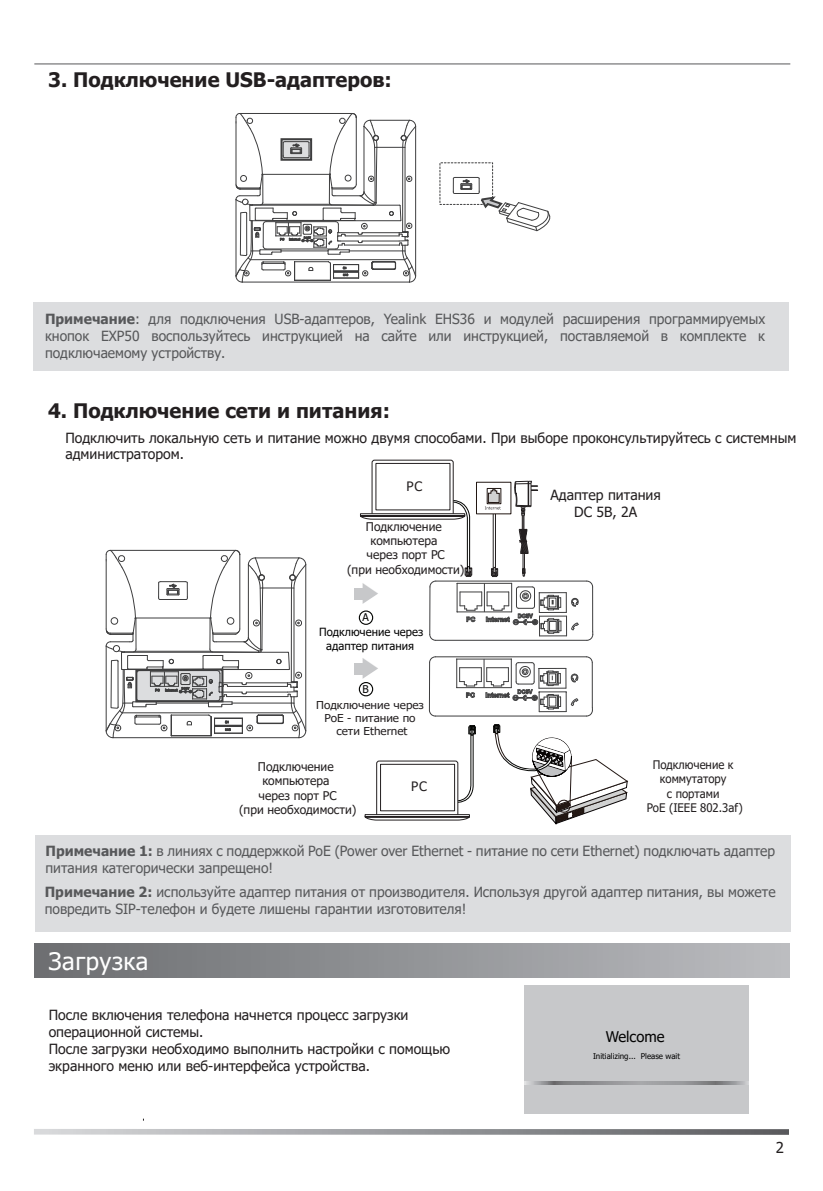
<style>
.page{position:relative;width:823px;height:1191px;background:#fff}
.page>*{position:absolute;margin:0;border:0;box-sizing:border-box;transform-origin:0 0}
.t1{font:24px "Tahoma";letter-spacing:.02em;color:#fff}
.t2{font:700 20px "Tahoma";color:#231f20}
.t3{font:15px "Tahoma";color:#231f20}
.t4{font:14.8px "Tahoma";color:#030303}
.t5{font:14px/16.8px "Tahoma";color:#57585a}
.t6{font:14px/16.8px "Tahoma";color:#231f20}
.t7{font:13px "Tahoma";color:#231f20}
.t8{font:12px/14.4px "Tahoma";color:#231f20;text-align:center}
.t9{font:11.8px/14.2px "Tahoma";color:#231f20;text-align:center;scale:.96 1}
.t10{font:11.2px/13.6px "Tahoma";color:#030303;text-align:center}
.t11{font:10.8px/13px "Tahoma";color:#231f20;text-align:center;scale:1.07 1}
.t12{font:10.6px "Tahoma";color:#030303}
.t13{font:8px "Tahoma";color:#030303}
.s1{font-weight:700}
</style>
<div class="page">
<hr style="left:34px;top:63px;width:755px;height:1px;background:#57585a">
<div style="left:524px;top:985px;width:224px;height:128px;background:#c7c8ca"></div>
<svg style="left:524px;top:1082px;width:220px;height:3px"></svg>
<div style="left:34px;top:943px;width:755px;height:34px;background:linear-gradient(to right,#6b6d70,#bbbcc0)"></div>
<svg style="left:34px;top:1129px;width:754px;height:5px"></svg>
<div style="left:33px;top:302px;width:755px;height:69px;background:#dcdddf"></div>
<div style="left:358px;top:610px;width:15px;height:15px;border:1px solid #040503;border-radius:50%"></div>
<div style="left:354px;top:588px;width:9px;height:11px;background:#c7c8ca"></div>
<div style="left:354px;top:663px;width:9px;height:11px;background:#c7c8ca"></div>
<svg style="left:362px;top:658px;width:16px;height:21px"></svg>
<div style="left:358px;top:682px;width:15px;height:14px;border:1px solid #040503;border-radius:50%"></div>
<div style="left:493px;top:725px;width:7px;height:8px;border:1px solid #040503"></div>
<svg style="left:494px;top:724px;width:134px;height:101px"></svg>
<div style="left:468px;top:726px;width:7px;height:8px;border:1px solid #040503"></div>
<svg style="left:364px;top:725px;width:110px;height:95px"></svg>
<hr style="left:365px;top:816px;width:104px;height:1px;background:#231f20">
<div style="left:380px;top:764px;width:74px;height:47px;border:1px solid #231f20"></div>
<svg style="left:452px;top:176px;width:99px;height:56px"></svg>
<svg style="left:234px;top:63px;width:182px;height:220px"></svg>
<svg style="left:105px;top:549px;width:202px;height:190px"></svg>
<hr style="left:435px;top:640px;width:151px;height:1px;background:#3e3e3f">
<hr style="left:435px;top:580px;width:151px;height:1px;background:#3e3e3f">
<hr style="left:591px;top:587px;width:1px;height:45px;background:#3e3e3f">
<svg style="left:585px;top:632px;width:8px;height:9px"></svg>
<svg style="left:585px;top:580px;width:8px;height:8px"></svg>
<svg style="left:359px;top:459px;width:220px;height:182px"></svg>
<hr style="left:435px;top:715px;width:151px;height:1px;background:#3e3e3f">
<hr style="left:456px;top:658px;width:55px;height:1px;background:#3e3e3f">
<hr style="left:435px;top:656px;width:151px;height:1px;background:#3e3e3f">
<hr style="left:428px;top:662px;width:2px;height:48px;background:#3e3e3f">
<hr style="left:591px;top:662px;width:1px;height:45px;background:#3e3e3f">
<svg style="left:585px;top:707px;width:8px;height:10px"></svg>
<svg style="left:428px;top:709px;width:8px;height:8px"></svg>
<svg style="left:428px;top:656px;width:8px;height:7px"></svg>
<svg style="left:585px;top:656px;width:8px;height:7px"></svg>
<svg style="left:456px;top:659px;width:123px;height:58px"></svg>
<div style="left:35px;top:835px;width:755px;height:96px;background:#dcdddf"></div>
<h2 class="t2" style="left:48px;top:66px;width:345px">3. Подключение USB-адаптеров:</h2>
<p class="t5" style="left:45px;top:312px;width:721px;text-align:justify"><span class="s1">Примечание</span>: для подключения USB-адаптеров, Yealink EHS36 и модулей расширения программируемых кнопок EXP50 воспользуйтесь инструкцией на сайте или инструкцией, поставляемой в комплекте к подключаемому устройству.</p>
<h2 class="t2" style="left:48px;top:396px;width:343px">4. Подключение сети и питания:</h2>
<p class="t6" style="left:65px;top:430px;width:732px">Подключить локальную сеть и питание можно двумя способами. При выборе проконсультируйтесь с системным администратором.</p>
<p class="t7" style="left:406px;top:477px;width:17px">PC</p>
<p class="t8" style="left:347px;top:520px;width:119px">Подключение компьютера<br>через порт PC<br>(при необходимости)</p>
<p class="t12" style="left:362px;top:610px;width:8px">A</p>
<p class="t10" style="left:319px;top:626px;width:105px">Подключение через адаптер питания</p>
<p class="t6" style="left:550px;top:487px;width:112px;text-align:center">Адаптер питания<br>DC 5В, 2А</p>
<p class="t12" style="left:362px;top:682px;width:8px">B</p>
<p class="t11" style="left:316px;top:699px;width:102px">Подключение через<br>PoE - питание по сети Ethernet</p>
<p class="t8" style="left:239px;top:760px;width:119px">Подключение компьютера<br>через порт PC<br>(при необходимости)</p>
<p class="t9" style="left:646px;top:758px;width:101px">Подключение к коммутатору<br>с портами<br>PoE (IEEE 802.3af)</p>
<p class="t7" style="left:411px;top:778px;width:17px">PC</p>
<p class="t5" style="left:45px;top:843px;width:730px"><span class="s1">Примечание 1:</span> в линиях с поддержкой PoE (Power over Ethernet - питание по сети Ethernet) подключать адаптер питания категорически запрещено!</p>
<p class="t5" style="left:45px;top:884px;width:732px"><span class="s1">Примечание 2:</span> используйте адаптер питания от производителя. Используя другой адаптер питания, вы можете повредить SIP-телефон и будете лишены гарантии изготовителя!</p>
<h1 class="t1" style="left:49px;top:945px;width:101px">Загрузка</h1>
<p class="t6" style="left:49px;top:1007px;width:402px">После включения телефона начнется процесс загрузки операционной системы.<br>После загрузки необходимо выполнить настройки с помощью экранного меню или веб-интерфейса устройства.</p>
<p class="t4" style="left:605px;top:1026px;width:60px">Welcome</p>
<p class="t13" style="left:592px;top:1051px;width:88px">Initializing... Please wait</p>
<p class="t3" style="left:775px;top:1137px;width:10px">2</p>
</div>
